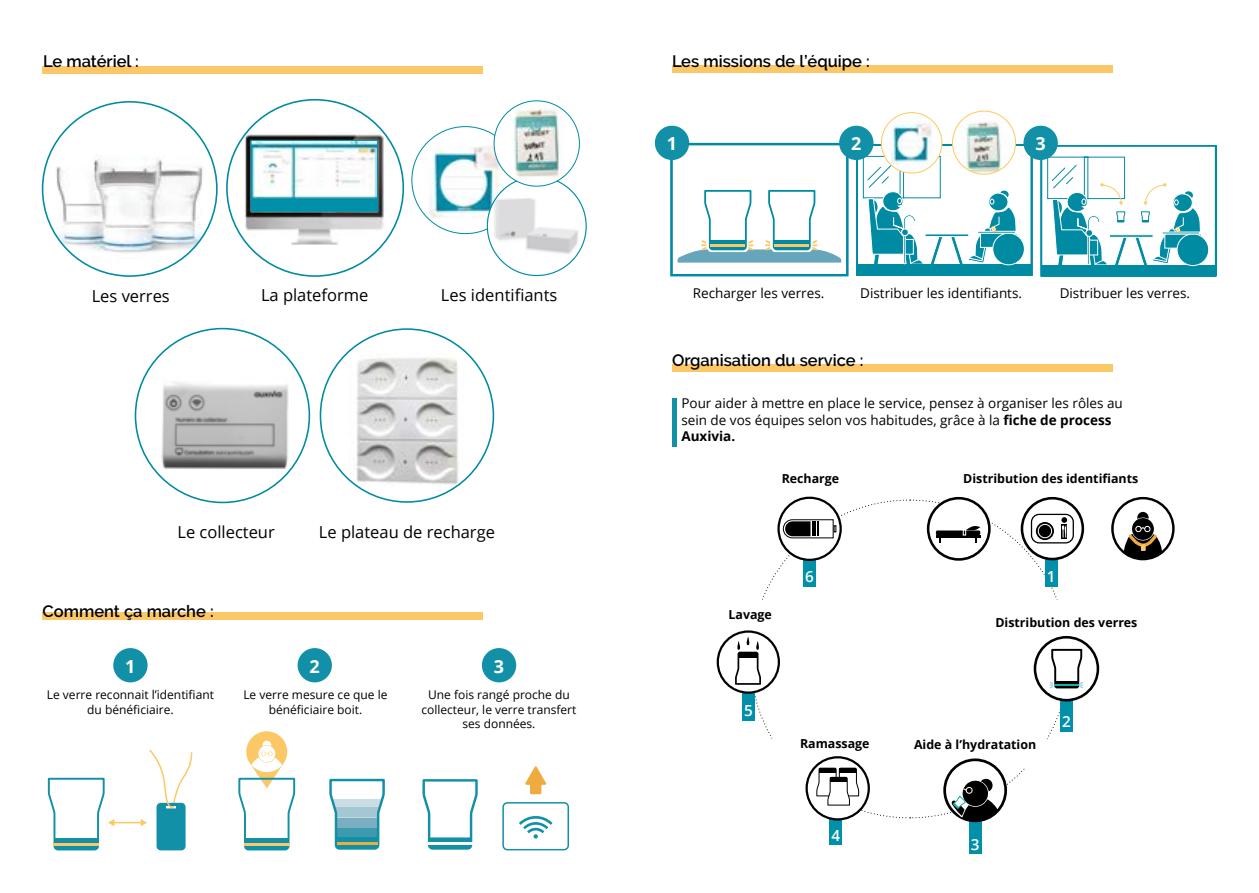
<style>
.page{position:relative;width:1259px;height:893px;background:#fff}
.page>*{position:absolute;margin:0;border:0;box-sizing:border-box;transform-origin:0 0}
.t1{font:700 18px "Open Sans";color:#fff}
.t2{font:600 16.5px "Raleway";color:#000}
.t3{font:16.5px "Open Sans";color:#000}
.t4{font:600 15.3px "Open Sans";color:#fff}
.t5{font:13.5px/16.2px "Open Sans";color:#000}
.t6{font:700 12.45px "Open Sans";color:#000}
.t7{font:12px/14.4px "Open Sans";color:#000;text-align:center}
.s1{font-weight:700}
</style>
<div class="page">
<div style="left:42px;top:66px;width:440px;height:7px;background:#fcc867"></div>
<div style="left:42px;top:613px;width:440px;height:7px;background:#fcc867"></div>
<img style="left:412px;top:127px;width:107px;height:107px;border-radius:54px">
<img style="left:43px;top:133px;width:174px;height:136px">
<img style="left:135px;top:329px;width:174px;height:173px;border-radius:87px">
<img style="left:245px;top:131px;width:140px;height:114px">
<div style="left:251px;top:141px;width:126px;height:70px;background:#0090a9"></div>
<img style="left:253px;top:142px;width:122px;height:58px">
<div style="left:251px;top:140px;width:126px;height:71px;border:1px solid #0090a9"></div>
<img style="left:348px;top:353px;width:117px;height:135px">
<div style="left:487px;top:177px;width:99px;height:99px;background:#fff;border-radius:50%"></div>
<img style="left:494px;top:197px;width:85px;height:58px">
<img style="left:494px;top:101px;width:85px;height:85px;border-radius:43px">
<svg style="left:856px;top:143px;width:177px;height:133px"></svg>
<img style="left:881px;top:113px;width:61px;height:60px;border-radius:30px">
<div style="left:881px;top:112px;width:61px;height:61px;border:1px solid #fdc95d;border-radius:50%"></div>
<img style="left:952px;top:111px;width:63px;height:63px;border-radius:32px">
<div style="left:952px;top:111px;width:64px;height:63px;border:1px solid #fdc95d;border-radius:50%"></div>
<svg style="left:670px;top:142px;width:179px;height:135px"></svg>
<svg style="left:1040px;top:145px;width:177px;height:132px"></svg>
<div style="left:672px;top:398px;width:5px;height:48px;background:#1290a7"></div>
<svg style="left:329px;top:779px;width:56px;height:71px"></svg>
<div style="left:336px;top:837px;width:42px;height:11px;background:#1290a7"></div>
<hr style="left:337px;top:843px;width:40px;height:2px;background:#eeab3e">
<svg style="left:238px;top:731px;width:57px;height:119px"></svg>
<div style="left:245px;top:838px;width:43px;height:11px;background:#1290a7"></div>
<hr style="left:244px;top:843px;width:46px;height:2px;background:#fcc867">
<svg style="left:422px;top:779px;width:56px;height:71px"></svg>
<hr style="left:428px;top:842px;width:44px;height:3px;background:#fff">
<svg style="left:48px;top:750px;width:144px;height:100px"></svg>
<svg style="left:525px;top:766px;width:21px;height:28px"></svg>
<svg style="left:502px;top:802px;width:67px;height:48px"></svg>
<div style="left:113px;top:648px;width:35px;height:34px;background:#1290a7;border-radius:50%"></div>
<div style="left:297px;top:648px;width:35px;height:34px;background:#1290a7;border-radius:50%"></div>
<div style="left:482px;top:648px;width:34px;height:34px;background:#1290a7;border-radius:50%"></div>
<div style="left:655px;top:126px;width:34px;height:34px;background:#1290a7;border-radius:50%"></div>
<div style="left:839px;top:126px;width:34px;height:34px;background:#1290a7;border-radius:50%"></div>
<div style="left:1023px;top:126px;width:34px;height:34px;background:#1290a7;border-radius:50%"></div>
<div style="left:672px;top:65px;width:441px;height:7px;background:#fcc867"></div>
<div style="left:672px;top:364px;width:441px;height:8px;background:#fcc867"></div>
<div style="left:830px;top:811px;width:12px;height:34px;background:#0090a9"></div>
<div style="left:969px;top:820px;width:12px;height:34px;background:#0090a9"></div>
<svg style="left:1112px;top:498px;width:61px;height:61px"></svg>
<div style="left:1111px;top:497px;width:63px;height:63px;border:2px solid #000;border-radius:50%"></div>
<svg style="left:1123px;top:512px;width:39px;height:47px"></svg>
<svg style="left:734px;top:499px;width:350px;height:324px"></svg>
<hr style="left:738px;top:653px;width:19px;height:4px;background:#000">
<p class="t2" style="left:43px;top:51px;width:97px">Le matériel :</p>
<p class="t3" style="left:92px;top:284px;width:80px">Les verres</p>
<p class="t3" style="left:261px;top:284px;width:109px">La plateforme</p>
<p class="t3" style="left:441px;top:284px;width:118px">Les identifiants</p>
<p class="t3" style="left:177px;top:521px;width:99px">Le collecteur</p>
<p class="t3" style="left:319px;top:521px;width:178px">Le plateau de recharge</p>
<p class="t2" style="left:43px;top:601px;width:173px">Comment ça marche :</p>
<h1 class="t1" style="left:125px;top:653px;width:12px">1</h1>
<h1 class="t1" style="left:310px;top:653px;width:12px">2</h1>
<h1 class="t1" style="left:494px;top:653px;width:12px">3</h1>
<p class="t7" style="left:47px;top:688px;width:169px">Le verre reconnait l’identifiant du bénéficiaire.</p>
<p class="t7" style="left:243px;top:688px;width:146px">Le verre mesure ce que le bénéficiaire boit.</p>
<p class="t7" style="left:421px;top:688px;width:156px">Une fois rangé proche du collecteur, le verre transfert ses données.</p>
<p class="t2" style="left:672px;top:51px;width:199px">Les missions de l’équipe :</p>
<h1 class="t1" style="left:667px;top:131px;width:12px">1</h1>
<h1 class="t1" style="left:851px;top:131px;width:12px">2</h1>
<h1 class="t1" style="left:1035px;top:131px;width:12px">3</h1>
<p class="t5" style="left:693px;top:284px;width:133px">Recharger les verres.</p>
<p class="t5" style="left:860px;top:284px;width:163px">Distribuer les identifiants.</p>
<p class="t5" style="left:1059px;top:284px;width:132px">Distribuer les verres.</p>
<p class="t2" style="left:672px;top:351px;width:193px">Organisation du service :</p>
<p class="t5" style="left:681px;top:395px;width:443px">Pour aider à mettre en place le service, pensez à organiser les rôles au sein de vos équipes selon vos habitudes, grâce à la <span class="s1">fiche de process<br>Auxivia.</span></p>
<p class="t6" style="left:781px;top:470px;width:59px">Recharge</p>
<p class="t6" style="left:963px;top:470px;width:176px">Distribution des identifiants</p>
<p class="t6" style="left:728px;top:606px;width:45px">Lavage</p>
<p class="t4" style="left:805px;top:566px;width:10px">6</p>
<p class="t4" style="left:1047px;top:566px;width:10px">1</p>
<p class="t6" style="left:995px;top:614px;width:144px">Distribution des verres</p>
<p class="t4" style="left:744px;top:700px;width:10px">5</p>
<p class="t6" style="left:800px;top:734px;width:71px">Ramassage</p>
<p class="t6" style="left:914px;top:736px;width:124px">Aide à l’hydratation</p>
<p class="t4" style="left:1062px;top:711px;width:10px">2</p>
<p class="t4" style="left:831px;top:825px;width:10px">4</p>
<p class="t4" style="left:970px;top:834px;width:10px">3</p>
</div>
